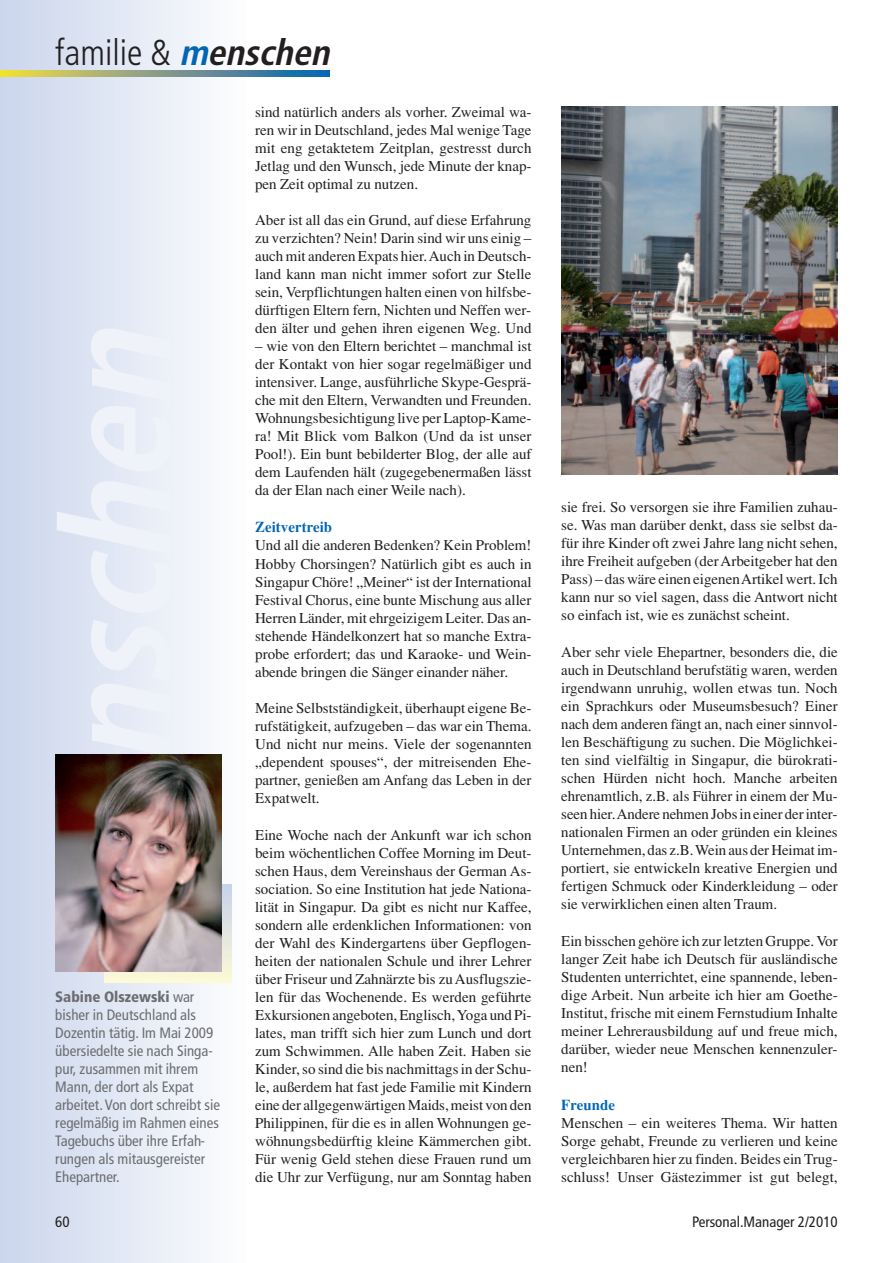
<style>
.page{position:relative;width:893px;height:1263px;background:#fff}
.page>*{position:absolute;margin:0;border:0;box-sizing:border-box;transform-origin:0 0}
.t1{font:300 condensed 36px "Frutiger";color:#231f20}
.t2{font:15px/18px "Times";color:#231f20;text-align:justify}
.t3{font:condensed 15px/18px "Frutiger";color:#6c6d70}
.t4{font:condensed 15px "Frutiger";color:#231f20}
.t5{font:700 15px "Times";color:#0166b3}
.s1{font-weight:700;font-style:italic;color:#0166b3}
.s2{font-weight:700;font-style:italic}
.s3{font-weight:900}
</style>
<div class="page">
<div style="left:0;top:0;width:247px;height:1263px;background:linear-gradient(to right,#cad5ec,#fdfdfe)"></div>
<div style="left:104px;top:884px;width:128px;height:98px;background:linear-gradient(to bottom,#c7d2ea,#fdf9d6)"></div>
<img style="left:55px;top:755px;width:166px;height:217px">
<svg style="left:0;top:70px;width:330px;height:7px;background:#809d82"></svg>
<img style="left:561px;top:106px;width:277px;height:369px">
<h1 class="t1" style="left:55px;top:38px;width:283px">familie &amp; <span class="s1">m</span><span class="s2">enschen</span></h1>
<p class="t3" style="left:55px;top:989px;width:166px"><span class="s3">Sabine Olszewski</span> war bisher in Deutschland als<br>Dozentin tätig. Im Mai 2009 übersiedelte sie nach Singa&shy;pur, zusammen mit ihrem<br>Mann, der dort als Expat arbeitet. Von dort schreibt sie regelmäßig im Rahmen eines<br>Tagebuchs über ihre Erfah&shy;rungen als mitausgereister<br>Ehepartner.</p>
<p class="t2" style="left:255px;top:104px;width:278px">sind natürlich anders als vorher. Zweimal wa&shy;ren wir in Deutschland, jedes Mal wenige Tage mit eng getaktetem Zeitplan, gestresst durch Jetlag und den Wunsch, jede Minute der knap&shy;pen Zeit optimal zu nutzen.</p>
<p class="t2" style="left:255px;top:213px;width:278px">Aber ist all das ein Grund, auf diese Erfahrung zu verzichten? Nein! Darin sind wir uns einig – auch mit anderen Expats hier. Auch in Deutsch&shy;land kann man nicht immer sofort zur Stelle sein, Verpflichtungen halten einen von hilfsbe&shy;dürftigen Eltern fern, Nichten und Neffen wer&shy;den älter und gehen ihren eigenen Weg. Und</p>
<p class="t2" style="left:255px;top:339px;width:278px">– wie von den Eltern berichtet – manchmal ist der Kontakt von hier sogar regelmäßiger und intensiver. Lange, ausführliche Skype-Gesprä&shy;che mit den Eltern, Verwandten und Freunden.<br>Wohnungsbesichtigung live per Laptop-Kame&shy;ra! Mit Blick vom Balkon (Und da ist unser Pool!). Ein bunt bebilderter Blog, der alle auf dem Laufenden hält (zugegebenermaßen lässt da der Elan nach einer Weile nach).</p>
<p class="t5" style="left:255px;top:521px;width:79px">Zeitvertreib</p>
<p class="t2" style="left:255px;top:538px;width:278px">Und all die anderen Bedenken? Kein Problem!<br>Hobby Chorsingen? Natürlich gibt es auch in Singapur Chöre! „Meiner“ ist der International Festival Chorus, eine bunte Mischung aus aller Herren Länder, mit ehrgeizigem Leiter. Das an&shy;stehende Händelkonzert hat so manche Extra&shy;probe erfordert; das und Karaoke- und Wein&shy;abende bringen die Sänger einander näher.</p>
<p class="t2" style="left:255px;top:701px;width:278px">Meine Selbstständigkeit, überhaupt eigene Be&shy;rufstätigkeit, aufzugeben – das war ein Thema.<br>Und nicht nur meins. Viele der sogenannten „dependent spouses“, der mitreisenden Ehe&shy;partner, genießen am Anfang das Leben in der Expatwelt.</p>
<p class="t2" style="left:255px;top:827px;width:278px">Eine Woche nach der Ankunft war ich schon beim wöchentlichen Coffee Morning im Deut&shy;schen Haus, dem Vereinshaus der German As&shy;sociation. So eine Institution hat jede Nationa&shy;lität in Singapur. Da gibt es nicht nur Kaffee, sondern alle erdenklichen Informationen: von der Wahl des Kindergartens über Gepflogen&shy;heiten der nationalen Schule und ihrer Lehrer über Friseur und Zahnärzte bis zu Ausflugszie&shy;len für das Wochenende. Es werden geführte Exkursionen angeboten, Englisch, Yoga und Pi&shy;lates, man trifft sich hier zum Lunch und dort zum Schwimmen. Alle haben Zeit. Haben sie Kinder, so sind die bis nachmittags in der Schu&shy;le, außerdem hat fast jede Familie mit Kindern eine der allgegenwärtigen Maids, meist von den Philippinen, für die es in allen Wohnungen ge&shy;wöhnungsbedürftig kleine Kämmerchen gibt.<br>Für wenig Geld stehen diese Frauen rund um die Uhr zur Verfügung, nur am Sonntag haben</p>
<p class="t2" style="left:561px;top:499px;width:278px">sie frei. So versorgen sie ihre Familien zuhau&shy;se. Was man darüber denkt, dass sie selbst da&shy;für ihre Kinder oft zwei Jahre lang nicht sehen, ihre Freiheit aufgeben (der Arbeitgeber hat den Pass) – das wäre einen eigenen Artikel wert. Ich kann nur so viel sagen, dass die Antwort nicht so einfach ist, wie es zunächst scheint.</p>
<p class="t2" style="left:561px;top:645px;width:278px">Aber sehr viele Ehepartner, besonders die, die auch in Deutschland berufstätig waren, werden irgendwann unruhig, wollen etwas tun. Noch ein Sprachkurs oder Museumsbesuch? Einer nach dem anderen fängt an, nach einer sinnvol&shy;len Beschäftigung zu suchen. Die Möglichkei&shy;ten sind vielfältig in Singapur, die bürokrati&shy;schen Hürden nicht hoch. Manche arbeiten ehrenamtlich, z.B. als Führer in einem der Mu&shy;seen hier. Andere nehmen Jobs in einer der inter&shy;nationalen Firmen an oder gründen ein kleines Unternehmen, das z.B. Wein aus der Heimat im&shy;portiert, sie entwickeln kreative Energien und fertigen Schmuck oder Kinderkleidung – oder sie verwirklichen einen alten Traum.</p>
<p class="t2" style="left:561px;top:934px;width:278px">Ein bisschen gehöre ich zur letzten Gruppe. Vor langer Zeit habe ich Deutsch für ausländische Studenten unterrichtet, eine spannende, leben&shy;dige Arbeit. Nun arbeite ich hier am Goethe-Ins titut, frische mit einem Fernstudium Inhalte meiner Lehrerausbildung auf und freue mich, darüber, wieder neue Menschen kennenzuler&shy;nen!</p>
<p class="t5" style="left:561px;top:1099px;width:55px">Freunde</p>
<p class="t2" style="left:561px;top:1115px;width:278px">Menschen – ein weiteres Thema. Wir hatten Sorge gehabt, Freunde zu verlieren und keine vergleichbaren hier zu finden. Beides ein Trug&shy;schluss! Unser Gästezimmer ist gut belegt,</p>
<p class="t4" style="left:55px;top:1216px;width:16px">60</p>
<p class="t4" style="left:692px;top:1216px;width:147px">Personal.Manager 2/2010</p>
</div>
